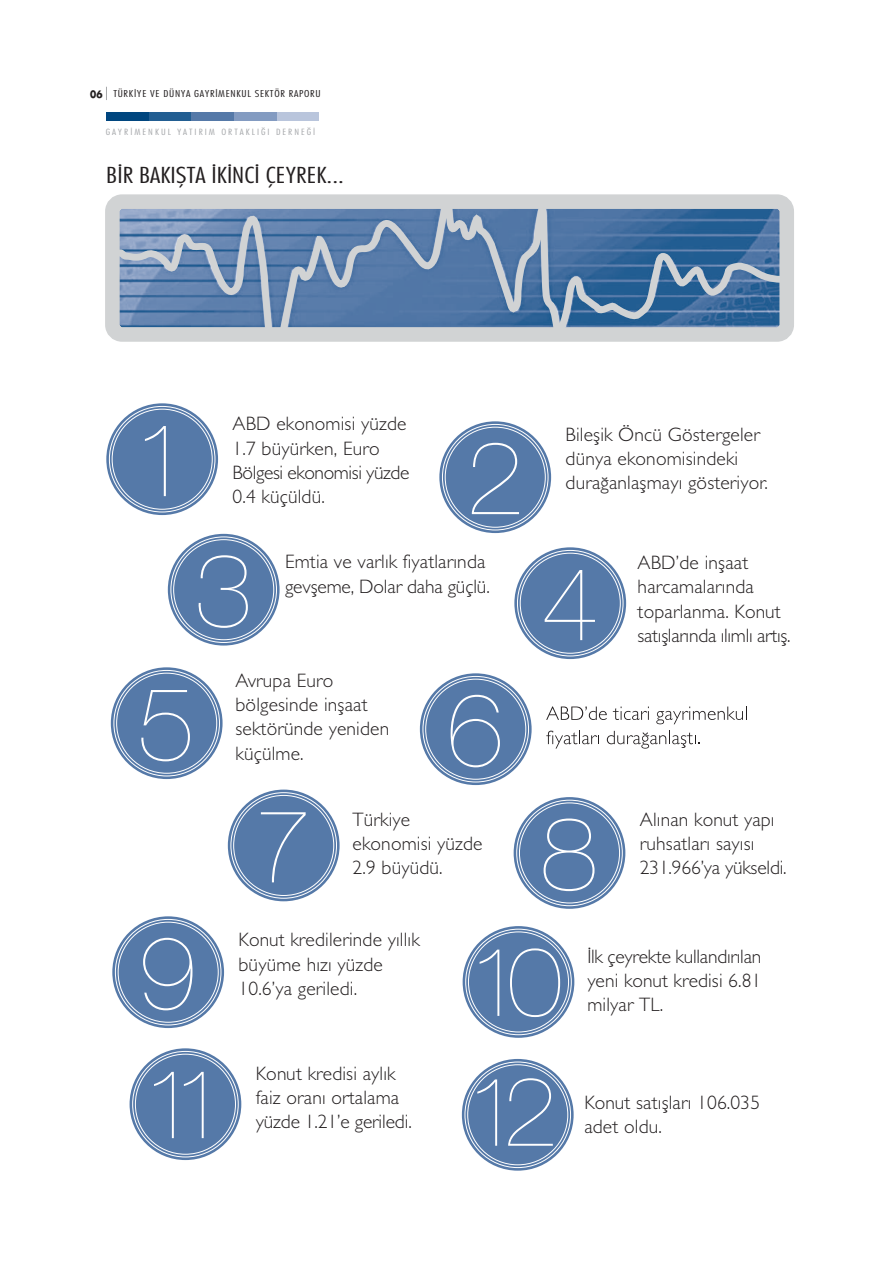
<style>
.page{position:relative;width:893px;height:1263px;background:#fff}
.page>*{position:absolute;margin:0;border:0;box-sizing:border-box;transform-origin:0 0}
.t1{font:21.45px "Futura Cond Light Tr";color:#231f20;scale:1.3 1}
.t2{font:19.5px/24.3px "Gill Sans Light Tr";letter-spacing:.01em;color:#231f20}
.t3{font:10.05px "Futura Bold Tr";color:#231f20;scale:.9 1}
.t4{font:9.3px "Futura Cond Light Tr";letter-spacing:.055em;color:#231f20;scale:1.3 1}
.t5{font:8.4px "Futura Cond Light Tr";letter-spacing:.185em;color:#a7a9ac;scale:1.3 1}
</style>
<div class="page">
<svg style="left:106px;top:403px;width:112px;height:112px;background:#6384af"></svg>
<svg style="left:145px;top:426px;width:21px;height:70px"></svg>
<svg style="left:439px;top:421px;width:112px;height:112px;background:#6888b1"></svg>
<svg style="left:472px;top:443px;width:47px;height:71px;background:#6787b1"></svg>
<svg style="left:168px;top:534px;width:112px;height:112px;background:#6988b2"></svg>
<svg style="left:198px;top:555px;width:50px;height:73px;background:#6787b1"></svg>
<svg style="left:111px;top:667px;width:112px;height:112px;background:#6888b1"></svg>
<svg style="left:141px;top:690px;width:49px;height:71px;background:#6988b2"></svg>
<svg style="left:420px;top:673px;width:112px;height:112px;background:#6888b2"></svg>
<svg style="left:451px;top:695px;width:49px;height:72px;background:#6b8ab3"></svg>
<svg style="left:546px;top:731px;width:53px;height:18px"></svg>
<svg style="left:607px;top:731px;width:92px;height:18px"></svg>
<svg style="left:546px;top:706px;width:61px;height:14px"></svg>
<svg style="left:613px;top:707px;width:36px;height:13px"></svg>
<svg style="left:656px;top:707px;width:91px;height:17px"></svg>
<svg style="left:514px;top:547px;width:112px;height:112px;background:#6888b1"></svg>
<svg style="left:545px;top:570px;width:50px;height:70px;background:#6686b0"></svg>
<svg style="left:228px;top:790px;width:112px;height:111px;background:#6686b0"></svg>
<svg style="left:261px;top:812px;width:45px;height:70px;background:#6283ae"></svg>
<svg style="left:112px;top:916px;width:112px;height:112px;background:#6888b1"></svg>
<svg style="left:143px;top:938px;width:49px;height:72px;background:#6b8ab3"></svg>
<svg style="left:130px;top:1048px;width:111px;height:112px;background:#6585b0"></svg>
<svg style="left:154px;top:1072px;width:20px;height:66px"></svg>
<svg style="left:184px;top:1072px;width:20px;height:66px"></svg>
<svg style="left:462px;top:1059px;width:112px;height:112px;background:#6b8ab3"></svg>
<svg style="left:477px;top:1079px;width:20px;height:67px"></svg>
<svg style="left:508px;top:1078px;width:45px;height:68px;background:#6787b1"></svg>
<svg style="left:463px;top:926px;width:111px;height:112px;background:#6b8ab3"></svg>
<svg style="left:480px;top:950px;width:19px;height:66px"></svg>
<svg style="left:510px;top:948px;width:50px;height:69px;background:#6888b1"></svg>
<svg style="left:514px;top:797px;width:111px;height:112px;background:#6887b1"></svg>
<svg style="left:543px;top:819px;width:51px;height:72px;background:#6c8bb3"></svg>
<svg style="left:121px;top:210px;width:657px;height:116px;background:#5e82ab"></svg>
<div style="left:105px;top:194px;width:689px;height:148px;border:15px solid #d1d3d4;border-radius:10px"></div>
<div style="left:107px;top:112px;width:212px;height:9px;background:#b9c5dc"></div>
<div style="left:107px;top:112px;width:42px;height:9px;background:#00467f"></div>
<div style="left:149px;top:112px;width:42px;height:9px;background:#225e92"></div>
<div style="left:191px;top:112px;width:43px;height:9px;background:#5579a8"></div>
<div style="left:234px;top:112px;width:42px;height:9px;background:#839bc1"></div>
<svg style="left:106px;top:87px;width:1px;height:13px"></svg>
<p class="t3" style="left:90px;top:90px;width:15px">06</p>
<p class="t4" style="left:113px;top:89px;width:161px">TÜRK‹YE VE DÜNYA GAYR‹MENKUL SEKTÖR RAPORU</p>
<p class="t5" style="left:106px;top:128px;width:163px">GAYR‹MENKUL YATIRIM ORTAKLI⁄I DERNE⁄‹</p>
<p class="t1" style="left:106px;top:165px;width:184px">B‹R BAKIfiTA ‹K‹NC‹ ÇEYREK...</p>
<p class="t2" style="left:233px;top:414px;width:179px">ABD ekonomisi yüzde<br>1.7 büyürken, Euro<br>Bölgesi ekonomisi yüzde<br>0.4 küçüldü.</p>
<p class="t2" style="left:566px;top:424px;width:204px">Bileflik Öncü Göstergeler dünya ekonomisindeki dura€anlaflmayı gösteriyor.</p>
<p class="t2" style="left:285px;top:552px;width:206px">Emtia ve varlık fiyatlarında gevfleme, Dolar daha güçlü.</p>
<p class="t2" style="left:236px;top:670px;width:155px">Avrupa Euro bölgesinde inflaat sektöründe yeniden küçülme.</p>
<p class="t2" style="left:353px;top:809px;width:132px">Türkiye ekonomisi yüzde<br>2.9 büyüdü.</p>
<p class="t2" style="left:238px;top:930px;width:183px">Konut kredilerinde yıllık büyüme hızı yüzde<br>10.6’ya geriledi.</p>
<p class="t2" style="left:256px;top:1063px;width:157px">Konut kredisi aylık faiz oranı ortalama yüzde 1.21’e geriledi.</p>
<p class="t2" style="left:638px;top:553px;width:155px">ABD’de inflaat harcamalarında toparlanma. Konut satıfllarında ılımlı artıfl.</p>
<p class="t2" style="left:640px;top:809px;width:148px">Alınan konut yapı ruhsatları sayısı<br>231.966’ya yükseldi.</p>
<p class="t2" style="left:587px;top:946px;width:176px;text-align:justify">‹lk çeyrekte kullandırılan yeni konut kredisi 6.81 milyar TL.</p>
<p class="t2" style="left:584px;top:1093px;width:177px">Konut satıflları 106.035 adet oldu.</p>
</div>
